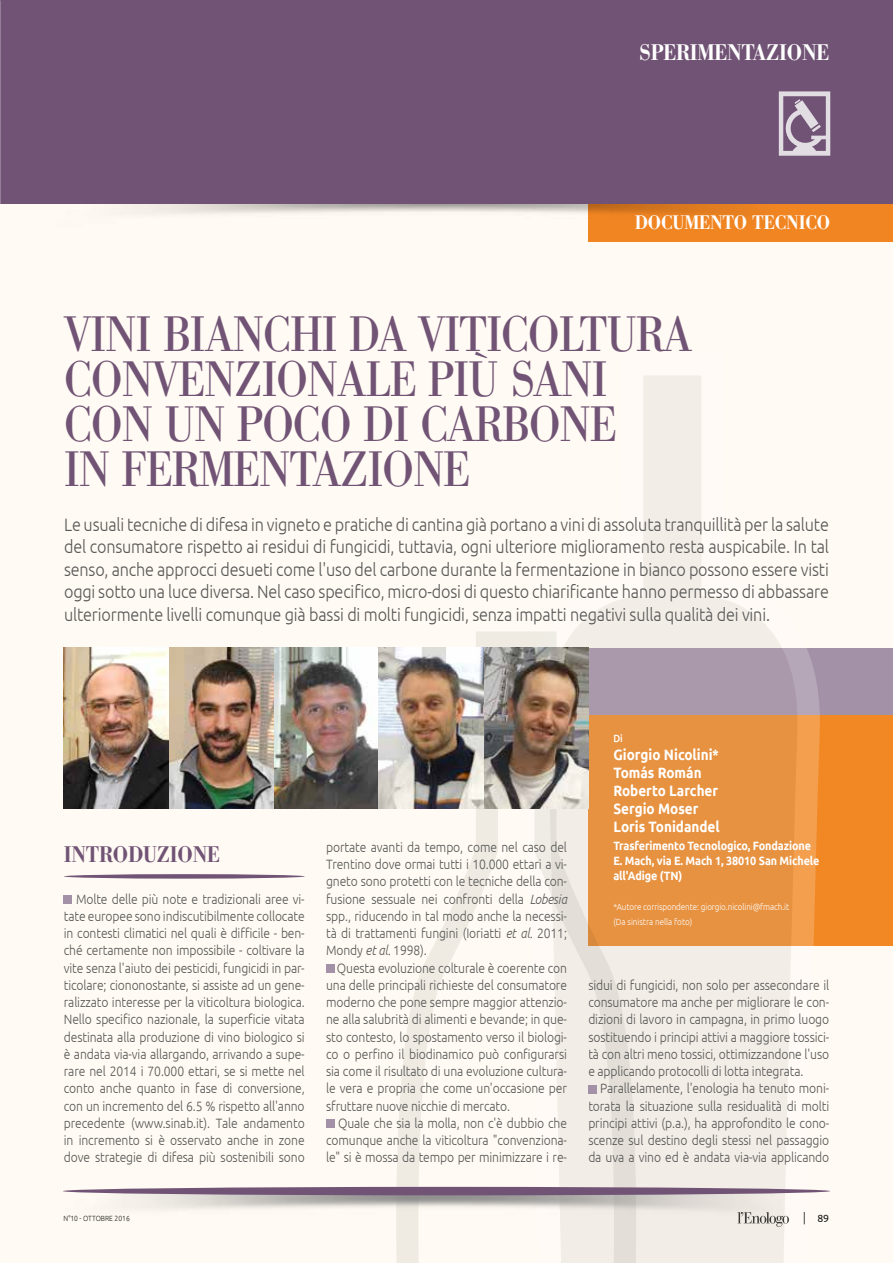
<style>
.page{position:relative;width:893px;height:1263px;background:#fffaf3}
.page>*{position:absolute;margin:0;border:0;box-sizing:border-box;transform-origin:0 0}
.t1{font:49.5px/45px "AT Our Bodoni";letter-spacing:-.02em;color:#715475;scale:.9 1}
.t2{font:500 22.5px "AT Our Bodoni";letter-spacing:-.01em;color:#fff;scale:.9 1}
.t3{font:500 22.5px "AT Our Bodoni";letter-spacing:-.01em;color:#715475;scale:.9 1}
.t4{font:500 19.5px "AT Our Bodoni";letter-spacing:-.01em;color:#fff;scale:.9 1}
.t5{font:300 18px/22.5px "Ubuntu";letter-spacing:-.01em;color:#565655;text-align:justify;scale:.9 1}
.t6{font:700 15px/18px "Ubuntu";color:#fff;scale:.9 1}
.t7{font:300 13.5px/17.2px "Ubuntu";letter-spacing:-.01em;color:#565655;text-align:justify;scale:.9 1}
.t8{font:700 12px/15px "Ubuntu";letter-spacing:-.01em;color:#fff;scale:.9 1}
.t9{font:10.5px "Ubuntu";color:#1b1b1a}
.t10{font:500 10.5px "Ubuntu";color:#fff;scale:.9 1}
.t11{font:300 9px/15px "Ubuntu";letter-spacing:-.01em;color:#fff;scale:.9 1}
.t12{font:300 7.5px "Ubuntu";color:#1b1b1a;scale:.9 1}
.s1{font-style:italic}
</style>
<div class="page">
<div style="left:0;top:0;width:893px;height:204px;background:#715475"></div>
<svg style="left:779px;top:91px;width:51px;height:65px"></svg>
<div style="left:379px;top:648px;width:514px;height:160px;background:#a391a7"></div>
<div style="left:588px;top:715px;width:305px;height:231px;background:#f18824"></div>
<div style="left:588px;top:204px;width:305px;height:38px;background:#f18824"></div>
<svg style="left:575px;top:376px;width:245px;height:887px"></svg>
<svg style="left:395px;top:630px;width:243px;height:633px"></svg>
<img style="left:63px;top:1190px;width:767px;height:34px">
<div style="left:63px;top:1187px;width:767px;height:8px;background:#715475;border-radius:50%"></div>
<div style="left:64px;top:874px;width:241px;height:5px;background:#715475;border-radius:50%"></div>
<div style="left:64px;top:895px;width:8px;height:9px;background:#a391a7"></div>
<div style="left:326px;top:964px;width:8px;height:9px;background:#a391a7"></div>
<div style="left:326px;top:1120px;width:8px;height:8px;background:#a391a7"></div>
<div style="left:588px;top:1085px;width:8px;height:8px;background:#a391a7"></div>
<img style="left:64px;top:648px;width:524px;height:160px">
<svg style="left:0;top:0;width:1px;height:204px"></svg>
<h2 class="t2" style="left:639px;top:38px;width:213px">SPERIMENTAZIONE</h2>
<h3 class="t4" style="left:635px;top:211px;width:219px">DOCUMENTO TECNICO</h3>
<h1 class="t1" style="left:64px;top:312px;width:699px">VINI BIANCHI DA VITICOLTURA<br>CONVENZIONALE PIÙ SANI<br>CON UN POCO DI CARBONE<br>IN FERMENTAZIONE</h1>
<p class="t5" style="left:64px;top:512px;width:851px">Le usuali tecniche di difesa in vigneto e pratiche di cantina già portano a vini di assoluta tranquillità per la salute del consumatore rispetto ai residui di fungicidi, tuttavia, ogni ulteriore miglioramento resta auspicabile. In tal senso, anche approcci desueti come l'uso del carbone durante la fermentazione in bianco possono essere visti oggi sotto una luce diversa. Nel caso specifico, micro-dosi di questo chiarificante hanno permesso di abbassare ulteriormente livelli comunque già bassi di molti fungicidi, senza impatti negativi sulla qualità dei vini.</p>
<h2 class="t3" style="left:64px;top:841px;width:175px">INTRODUZIONE</h2>
<p class="t7" style="left:64px;top:890px;width:269px;text-indent:12px">Molte delle più note e tradizionali aree vi&shy;tate europee sono indiscutibilmente collocate in contesti climatici nel quali è difficile - ben&shy;ché certamente non impossibile - coltivare la vite senza l'aiuto dei pesticidi, fungicidi in par&shy;ticolare; ciononostante, si assiste ad un gene&shy;ralizzato interesse per la viticoltura biologica.<br>Nello specifico nazionale, la superficie vitata destinata alla produzione di vino biologico si è andata via-via allargando, arrivando a supe&shy;rare nel 2014 i 70.000 ettari, se si mette nel conto anche quanto in fase di conversione, con un incremento del 6.5 % rispetto all'anno precedente (www.sinab.it). Tale andamento in incremento si è osservato anche in zone dove strategie di difesa più sostenibili sono</p>
<p class="t7" style="left:326px;top:838px;width:269px">portate avanti da tempo, come nel caso del Trentino dove ormai tutti i 10.000 ettari a vi&shy;gneto sono protetti con le tecniche della con&shy;fusione sessuale nei confronti della <span class="s1">Lobesia </span>spp., riducendo in tal modo anche la necessi&shy;tà di trattamenti fungini (Ioriatti <span class="s1">et al.</span> 2011; Mondy <span class="s1">et al.</span> 1998).</p>
<p class="t7" style="left:326px;top:959px;width:269px;text-indent:11px">Questa evoluzione colturale è coerente con una delle principali richieste del consumatore moderno che pone sempre maggior attenzio&shy;ne alla salubrità di alimenti e bevande; in que&shy;sto contesto, lo spostamento verso il biologi&shy;co o perfino il biodinamico può configurarsi sia come il risultato di una evoluzione cultura&shy;le vera e propria che come un'occasione per sfruttare nuove nicchie di mercato.</p>
<p class="t7" style="left:326px;top:1114px;width:269px;text-indent:12px">Quale che sia la molla, non c'è dubbio che comunque anche la viticoltura "convenziona&shy;le" si è mossa da tempo per minimizzare i re-</p>
<p class="t10" style="left:613px;top:732px;width:12px">Di</p>
<p class="t6" style="left:613px;top:746px;width:120px">Giorgio Nicolini*<br>Tomás Román<br>Roberto Larcher<br>Sergio Moser<br>Loris Tonidandel</p>
<p class="t8" style="left:613px;top:838px;width:231px">Trasferimento Tecnologico, Fondazione<br>E. Mach, via E. Mach 1, 38010 San Michele all'Adige (TN)</p>
<p class="t11" style="left:613px;top:899px;width:197px">*Autore corrispondente: giorgio.nicolini@fmach.it (Da sinistra nella foto)</p>
<p class="t7" style="left:588px;top:976px;width:269px">sidui di fungicidi, non solo per assecondare il consumatore ma anche per migliorare le con&shy;dizioni di lavoro in campagna, in primo luogo sostituendo i principi attivi a maggiore tossici&shy;tà con altri meno tossici, ottimizzandone l'uso e applicando protocolli di lotta integrata.</p>
<p class="t7" style="left:588px;top:1080px;width:269px;text-indent:12px">Parallelamente, l'enologia ha tenuto moni&shy;torata la situazione sulla residualità di molti principi attivi (p.a.), ha approfondito le cono&shy;scenze sul destino degli stessi nel passaggio da uva a vino ed è andata via-via applicando</p>
<p class="t12" style="left:64px;top:1214px;width:75px">N°10 - OTTOBRE 2016</p>
<p class="t9" style="left:817px;top:1212px;width:13px">89</p>
</div>
